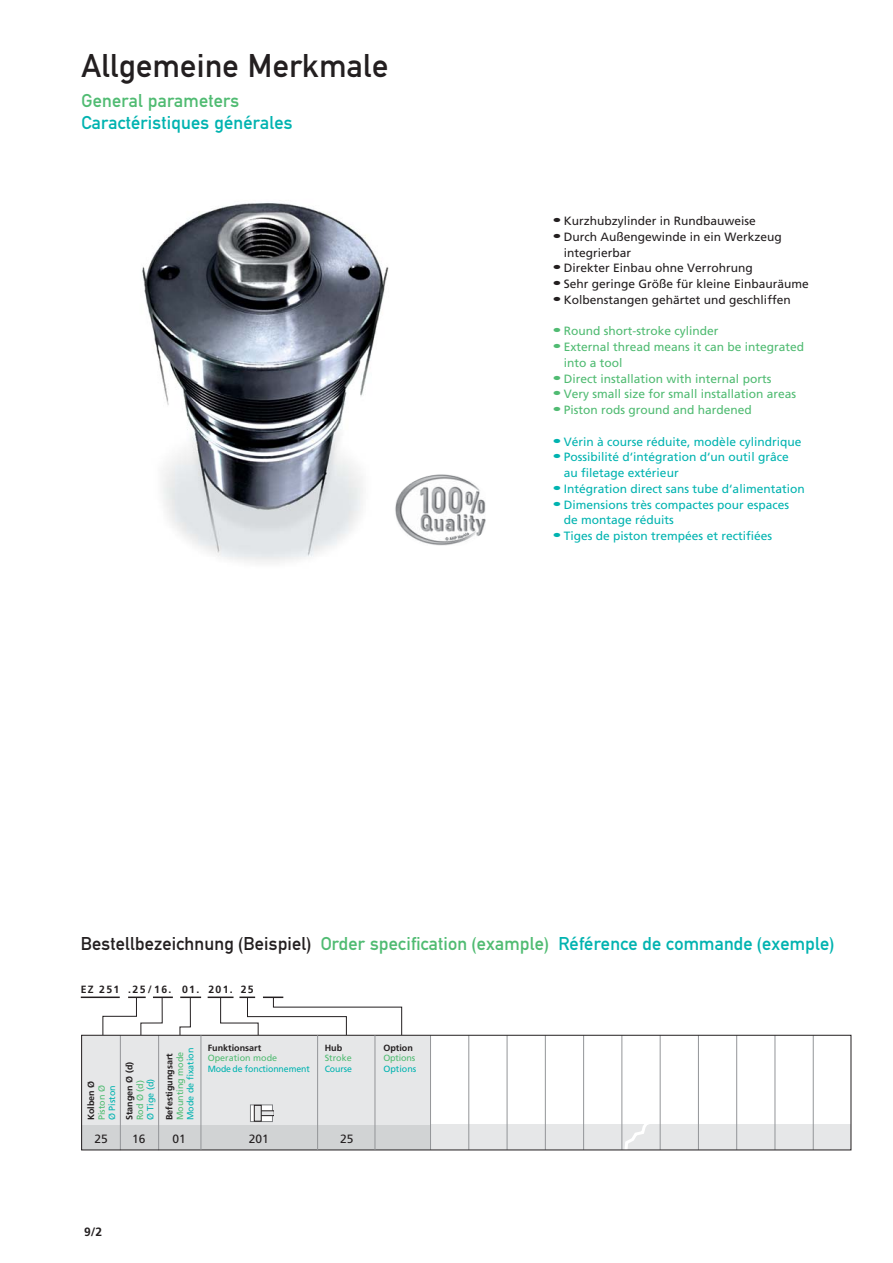
<style>
.page{position:relative;width:893px;height:1263px;background:#fff}
.page>*{position:absolute;margin:0;border:0;box-sizing:border-box;transform-origin:0 0}
.t1{font:34.5px "DIN Mittel EF";letter-spacing:.01em;color:#231f20}
.t2{font:19.5px "DIN Mittel EF";letter-spacing:.01em;color:#231f20}
.t3{font:19.5px "DIN Mittel EF";letter-spacing:.01em;color:#00b3b0}
.t4{font:19.5px "DIN Mittel EF";letter-spacing:.01em;color:#50bb72}
.t5{font:12px/15.8px "Frutiger";color:#00b3b0}
.t6{font:12px/15.8px "Frutiger";color:#231f20}
.t7{font:12px/15.8px "Frutiger";color:#50bb72}
.t8{font:700 12px "Frutiger";color:#231f20}
.t9{font:700 10.5px "Frutiger";letter-spacing:.125em;color:#231f20}
.t10{font:9px "Frutiger";color:#00b3b0}
.t11{font:700 9px "Frutiger";color:#231f20}
.t12{font:9px "Frutiger";color:#50bb72}
.t13{font:9px "Frutiger";letter-spacing:-.02em;color:#50bb72}
.s1{color:#50bb72}
.s2{color:#00b3b0}
</style>
<div class="page">
<img style="left:142px;top:203px;width:247px;height:359px">
<div style="left:81px;top:1124px;width:349px;height:26px;background:#d1d3d4"></div>
<div style="left:431px;top:1124px;width:420px;height:26px;background:#e6e7e8"></div>
<img style="left:395px;top:474px;width:91px;height:71px">
<hr style="left:81px;top:996px;width:39px;height:2px;background:#231f20">
<hr style="left:153px;top:996px;width:20px;height:2px;background:#231f20">
<hr style="left:180px;top:996px;width:21px;height:2px;background:#231f20">
<hr style="left:208px;top:996px;width:26px;height:2px;background:#231f20">
<svg style="left:103px;top:996px;width:60px;height:39px"></svg>
<svg style="left:180px;top:997px;width:11px;height:38px"></svg>
<svg style="left:220px;top:996px;width:182px;height:39px"></svg>
<div style="left:81px;top:1035px;width:349px;height:89px;background:#e6e7e8"></div>
<hr style="left:120px;top:1035px;width:1px;height:115px;background:#939598">
<hr style="left:158px;top:1035px;width:1px;height:115px;background:#939598">
<svg style="left:623px;top:1034px;width:66px;height:117px"></svg>
<hr style="left:507px;top:1035px;width:1px;height:115px;background:#939598">
<hr style="left:468px;top:1035px;width:1px;height:115px;background:#939598">
<hr style="left:430px;top:1035px;width:1px;height:115px;background:#939598">
<hr style="left:545px;top:1035px;width:1px;height:115px;background:#939598">
<hr style="left:583px;top:1035px;width:1px;height:115px;background:#939598">
<hr style="left:621px;top:1035px;width:1px;height:115px;background:#939598">
<hr style="left:660px;top:1035px;width:1px;height:115px;background:#939598">
<hr style="left:698px;top:1035px;width:1px;height:115px;background:#939598">
<hr style="left:736px;top:1035px;width:1px;height:115px;background:#939598">
<hr style="left:775px;top:1035px;width:1px;height:115px;background:#939598">
<hr style="left:813px;top:1035px;width:1px;height:115px;background:#939598">
<div style="left:81px;top:1035px;width:770px;height:115px;border:1px solid #231f20"></div>
<svg style="left:250px;top:1104px;width:23px;height:18px"></svg>
<hr style="left:375px;top:1035px;width:1px;height:115px;background:#939598">
<hr style="left:201px;top:1035px;width:1px;height:115px;background:#939598">
<hr style="left:317px;top:1035px;width:1px;height:115px;background:#939598">
<h1 class="t1" style="left:81px;top:52px;width:308px">Allgemeine Merkmale</h1>
<h2 class="t4" style="left:81px;top:93px;width:159px">General parameters</h2>
<h2 class="t3" style="left:81px;top:116px;width:213px">Caractéristiques générales</h2>
<p class="t6" style="left:553px;top:214px;width:204px">● Kurzhubzylinder in Rundbauweise</p>
<p class="t6" style="left:564px;top:230px;width:220px;text-indent:-10px">● Durch Außengewinde in ein Werkzeug integrierbar</p>
<p class="t6" style="left:553px;top:261px;width:201px">● Direkter Einbau ohne Verrohrung</p>
<p class="t6" style="left:553px;top:277px;width:257px">● Sehr geringe Größe für kleine Einbauräume</p>
<p class="t6" style="left:553px;top:293px;width:239px">● Kolbenstangen gehärtet und geschliffen</p>
<p class="t7" style="left:553px;top:324px;width:167px">● Round short-stroke cylinder</p>
<p class="t7" style="left:564px;top:340px;width:242px;text-indent:-10px">● External thread means it can be integrated into a tool</p>
<p class="t7" style="left:553px;top:372px;width:219px">● Direct installation with internal ports</p>
<p class="t7" style="left:553px;top:387px;width:244px">● Very small size for small installation areas</p>
<p class="t7" style="left:553px;top:403px;width:200px">● Piston rods ground and hardened</p>
<p class="t5" style="left:553px;top:435px;width:249px">● Vérin à course réduite, modèle cylindrique</p>
<p class="t5" style="left:564px;top:450px;width:226px;text-indent:-10px">● Possibilité d‘intégration d‘un outil grâce au filetage extérieur</p>
<p class="t5" style="left:553px;top:482px;width:253px">● Intégration direct sans tube d‘alimentation</p>
<p class="t5" style="left:564px;top:498px;width:227px;text-indent:-10px">● Dimensions très compactes pour espaces de montage réduits</p>
<p class="t5" style="left:553px;top:529px;width:220px">● Tiges de piston trempées et rectifiées</p>
<h2 class="t2" style="left:81px;top:936px;width:754px">Bestellbezeichnung (Beispiel) <span class="s1">Order specification (example)</span> <span class="s2">Référence de commande (exemple)</span></h2>
<p class="t9" style="left:81px;top:985px;width:174px">EZ 251 .25/ 16. 01. 201. 25</p>
<p class="t11" style="left:87px;top:1120px;width:41px;rotate:-90deg">Kolben Ø</p>
<p class="t12" style="left:98px;top:1120px;width:37px;rotate:-90deg">Piston Ø</p>
<p class="t10" style="left:108px;top:1120px;width:37px;rotate:-90deg">Ø Piston</p>
<p class="t11" style="left:126px;top:1120px;width:60px;rotate:-90deg">Stangen Ø (d)</p>
<p class="t12" style="left:136px;top:1120px;width:41px;rotate:-90deg">Rod Ø (d)</p>
<p class="t10" style="left:147px;top:1120px;width:43px;rotate:-90deg">Ø Tige (d)</p>
<p class="t11" style="left:166px;top:1120px;width:69px;rotate:-90deg">Befestigungsart</p>
<p class="t12" style="left:176px;top:1120px;width:70px;rotate:-90deg">Mounting mode</p>
<p class="t10" style="left:187px;top:1120px;width:74px;rotate:-90deg">Mode de fixation</p>
<p class="t11" style="left:208px;top:1044px;width:55px">Funktionsart</p>
<p class="t12" style="left:208px;top:1054px;width:71px">Operation mode</p>
<p class="t10" style="left:208px;top:1065px;width:104px">Mode de fonctionnement</p>
<p class="t11" style="left:325px;top:1044px;width:19px">Hub</p>
<p class="t12" style="left:325px;top:1054px;width:29px">Stroke</p>
<p class="t10" style="left:325px;top:1065px;width:29px">Course</p>
<p class="t6" style="left:95px;top:1131px;width:15px">25</p>
<p class="t6" style="left:132px;top:1131px;width:15px">16</p>
<p class="t6" style="left:172px;top:1131px;width:15px">01</p>
<p class="t6" style="left:249px;top:1131px;width:22px">201</p>
<p class="t6" style="left:340px;top:1131px;width:15px">25</p>
<p class="t11" style="left:383px;top:1044px;width:31px">Option</p>
<p class="t13" style="left:383px;top:1054px;width:33px">Options</p>
<p class="t10" style="left:383px;top:1065px;width:35px">Options</p>
<p class="t8" style="left:84px;top:1227px;width:20px">9/2</p>
</div>
